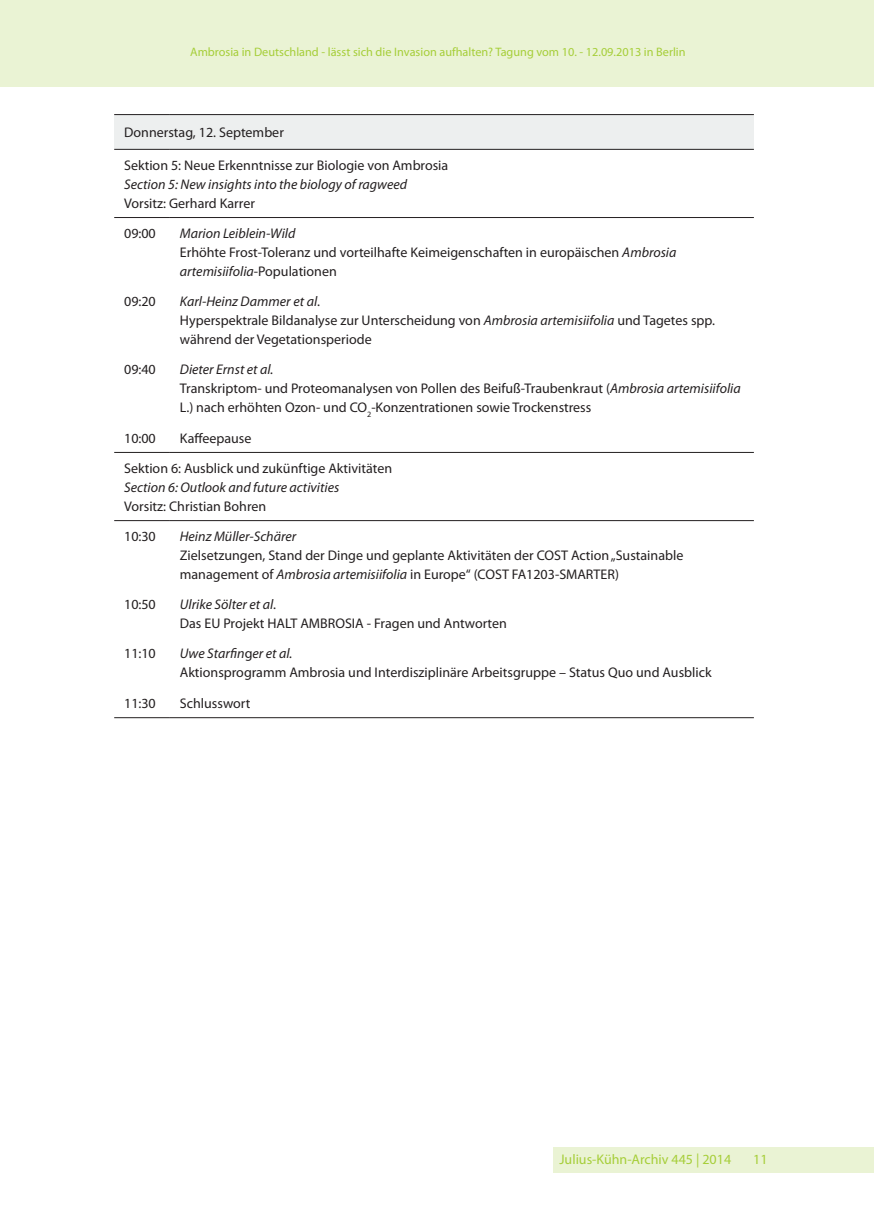
<style>
.page{position:relative;width:874px;height:1221px;background:#fff}
.page>*{position:absolute;margin:0;border:0;box-sizing:border-box;transform-origin:0 0}
.t1{font:14px/18.9px "Myriad Pro";color:#231f20}
.t2{font:italic 14px/18.9px "Myriad Pro";color:#231f20}
.t3{font:14px "Myriad Pro";color:#a6ce39}
.t4{font:12.25px "Myriad Pro";color:#a6ce39}
.s1{font-style:italic}
.s2{font-style:normal}
</style>
<div class="page">
<div style="left:0;top:0;width:873px;height:87px;background:#eaf3d4"></div>
<div style="left:553px;top:1147px;width:320px;height:25px;background:#eaf3d4"></div>
<div style="left:114px;top:115px;width:639px;height:34px;background:#edefef"></div>
<hr style="left:114px;top:217px;width:56px;height:1px;background:#231f20">
<hr style="left:170px;top:217px;width:583px;height:1px;background:#231f20">
<hr style="left:114px;top:114px;width:56px;height:1px;background:#231f20">
<hr style="left:170px;top:114px;width:583px;height:1px;background:#231f20">
<hr style="left:114px;top:149px;width:56px;height:1px;background:#231f20">
<hr style="left:170px;top:149px;width:583px;height:1px;background:#231f20">
<hr style="left:114px;top:452px;width:56px;height:1px;background:#231f20">
<hr style="left:170px;top:452px;width:583px;height:1px;background:#231f20">
<hr style="left:114px;top:520px;width:56px;height:1px;background:#231f20">
<hr style="left:170px;top:520px;width:583px;height:1px;background:#231f20">
<hr style="left:114px;top:717px;width:56px;height:1px;background:#231f20">
<hr style="left:170px;top:717px;width:583px;height:1px;background:#231f20">
<p class="t4" style="left:190px;top:44px;width:496px">Ambrosia in Deutschland - lässt sich die Invasion aufhalten? Tagung vom 10. - 12.09.2013 in Berlin</p>
<p class="t1" style="left:124px;top:123px;width:161px">Donnerstag, 12. September</p>
<p class="t1" style="left:124px;top:155px;width:325px">Sektion 5: Neue Erkenntnisse zur Biologie von Ambrosia<br><span class="s1">Section 5: New insights into the biology of ragweed<br></span>Vorsitz: Gerhard Karrer</p>
<p class="t1" style="left:124px;top:223px;width:33px">09:00</p>
<p class="t1" style="left:180px;top:223px;width:498px"><span class="s1">Marion Leiblein-Wild<br></span>Erhöhte Frost-Toleranz und vorteilhafte Keimeigenschaften in europäischen <span class="s1">Ambrosia artemisiifolia</span>-Populationen</p>
<p class="t1" style="left:124px;top:292px;width:33px">09:20</p>
<p class="t1" style="left:180px;top:292px;width:536px"><span class="s1">Karl-Heinz Dammer et al</span>.<br>Hyperspektrale Bildanalyse zur Unterscheidung von <span class="s1">Ambrosia artemisiifolia</span> und Tagetes spp. während der Vegetationsperiode</p>
<p class="t1" style="left:124px;top:360px;width:33px">09:40</p>
<p class="t1" style="left:180px;top:360px;width:562px"><span class="s1">Dieter Ernst et al.<br></span>Transkriptom- und Proteomanalysen von Pollen des Beifuß-Traubenkraut (<span class="s1">Ambrosia artemisiifolia<br></span>L.) nach erhöhten Ozon- und CO<sub>2</sub>-Konzentrationen sowie Trockenstress</p>
<p class="t1" style="left:124px;top:428px;width:33px">10:00</p>
<p class="t1" style="left:124px;top:422px;width:269px;line-height:30.3px;text-indent:56px">Kaffeepause<br>Sektion 6: Ausblick und zukünftige Aktivitäten</p>
<p class="t2" style="left:124px;top:477px;width:216px">Section 6: Outlook and future activities<br><span class="s2">Vorsitz: Christian Bohren</span></p>
<p class="t1" style="left:124px;top:526px;width:33px">10:30</p>
<p class="t1" style="left:180px;top:526px;width:505px"><span class="s1">Heinz Müller-Schärer<br></span>Zielsetzungen, Stand der Dinge und geplante Aktivitäten der COST Action „Sustainable management of <span class="s1">Ambrosia artemisiifolia</span> in Europe“ (COST FA1203-SMARTER)</p>
<p class="t1" style="left:124px;top:595px;width:33px">10:50</p>
<p class="t1" style="left:180px;top:595px;width:328px"><span class="s1">Ulrike Sölter et al</span>.<br>Das EU Projekt HALT AMBROSIA - Fragen und Antworten</p>
<p class="t1" style="left:124px;top:644px;width:33px">11:10</p>
<p class="t1" style="left:180px;top:644px;width:533px"><span class="s1">Uwe Starfin</span>g<span class="s1">er et al.<br></span>Aktionsprogramm Ambrosia und Interdisziplinäre Arbeitsgruppe – Status Quo und Ausblick</p>
<p class="t1" style="left:124px;top:693px;width:33px">11:30</p>
<p class="t1" style="left:180px;top:693px;width:72px">Schlusswort</p>
<p class="t3" style="left:559px;top:1151px;width:173px">Julius-Kühn-Archiv 445 | 2014</p>
<p class="t3" style="left:752px;top:1150px;width:16px">11</p>
</div>
